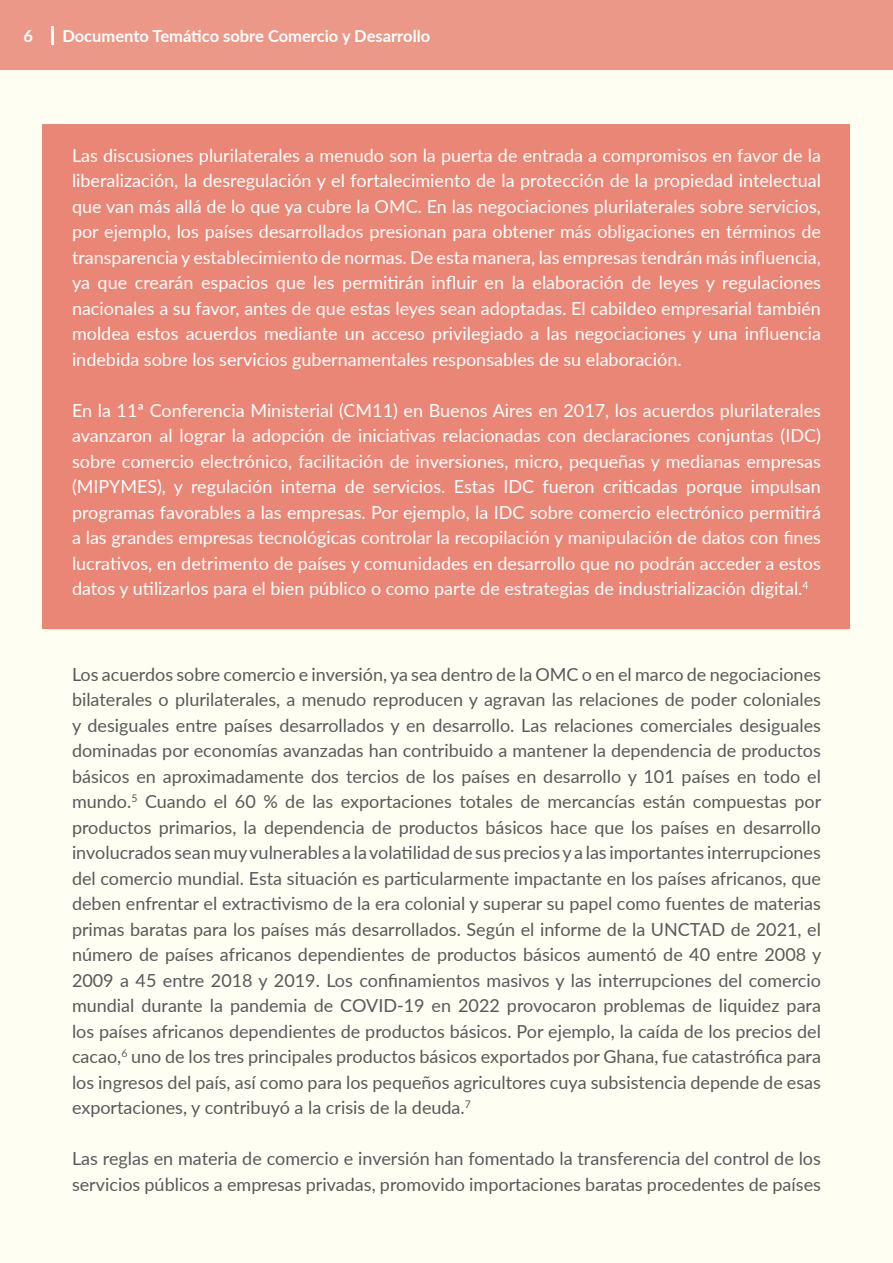
<style>
.page{position:relative;width:893px;height:1263px;background:#fffef2}
.page>*{position:absolute;margin:0;border:0;box-sizing:border-box;transform-origin:0 0}
.t1{font:18px/25.5px "Lato";color:#58595b;text-align:justify}
.t2{font:18px/25.5px "Lato";color:#fff;text-align:justify}
.t3{font:700 16.5px "Lato";color:#fff}
</style>
<div class="page">
<div style="left:0;top:0;width:893px;height:70px;background:#ec9888"></div>
<hr style="left:51px;top:26px;width:3px;height:18px;background:#fff">
<div style="left:43px;top:124px;width:807px;height:504px;background:#e98676"></div>
<p class="t3" style="left:24px;top:23px;width:11px">6</p>
<p class="t3" style="left:62px;top:23px;width:369px">Documento Temático sobre Comercio y Desarrollo</p>
<p class="t2" style="left:72px;top:141px;width:750px">Las discusiones plurilaterales a menudo son la puerta de entrada a compromisos en favor de la liberalización, la desregulación y el fortalecimiento de la protección de la propiedad intelectual que van más allá de lo que ya cubre la OMC. En las negociaciones plurilaterales sobre servicios, por ejemplo, los países desarrollados presionan para obtener más obligaciones en términos de transparencia y establecimiento de normas. De esta manera, las empresas tendrán más influencia, ya que crearán espacios que les permitirán influir en la elaboración de leyes y regulaciones nacionales a su favor, antes de que estas leyes sean adoptadas. El cabildeo empresarial también moldea estos acuerdos mediante un acceso privilegiado a las negociaciones y una influencia indebida sobre los servicios gubernamentales responsables de su elaboración.</p>
<p class="t2" style="left:72px;top:396px;width:750px">En la 11ª Conferencia Ministerial (CM11) en Buenos Aires en 2017, los acuerdos plurilaterales avanzaron al lograr la adopción de iniciativas relacionadas con declaraciones conjuntas (IDC) sobre comercio electrónico, facilitación de inversiones, micro, pequeñas y medianas empresas (MIPYMES), y regulación interna de servicios. Estas IDC fueron criticadas porque impulsan programas favorables a las empresas. Por ejemplo, la IDC sobre comercio electrónico permitirá a las grandes empresas tecnológicas controlar la recopilación y manipulación de datos con fines lucrativos, en detrimento de países y comunidades en desarrollo que no podrán acceder a estos datos y utilizarlos para el bien público o como parte de estrategias de industrialización digital.<sup>4</sup></p>
<p class="t1" style="left:72px;top:660px;width:751px">Los acuerdos sobre comercio e inversión, ya sea dentro de la OMC o en el marco de negociaciones bilaterales o plurilaterales, a menudo reproducen y agravan las relaciones de poder coloniales y desiguales entre países desarrollados y en desarrollo. Las relaciones comerciales desiguales dominadas por economías avanzadas han contribuido a mantener la dependencia de productos básicos en aproximadamente dos tercios de los países en desarrollo y 101 países en todo el mundo.<sup>5</sup> Cuando el 60 % de las exportaciones totales de mercancías están compuestas por productos primarios, la dependencia de productos básicos hace que los países en desarrollo involucrados sean muy vulnerables a la volatilidad de sus precios y a las importantes interrupciones del comercio mundial. Esta situación es particularmente impactante en los países africanos, que deben enfrentar el extractivismo de la era colonial y superar su papel como fuentes de materias primas baratas para los países más desarrollados. Según el informe de la UNCTAD de 2021, el número de países africanos dependientes de productos básicos aumentó de 40 entre 2008 y 2009 a 45 entre 2018 y 2019. Los confinamientos masivos y las interrupciones del comercio mundial durante la pandemia de COVID-19 en 2022 provocaron problemas de liquidez para los países africanos dependientes de productos básicos. Por ejemplo, la caída de los precios del cacao,<sup>6</sup> uno de los tres principales productos básicos exportados por Ghana, fue catastrófica para los ingresos del país, así como para los pequeños agricultores cuya subsistencia depende de esas exportaciones, y contribuyó a la crisis de la deuda.<sup>7</sup></p>
<p class="t1" style="left:72px;top:1145px;width:750px">Las reglas en materia de comercio e inversión han fomentado la transferencia del control de los servicios públicos a empresas privadas, promovido importaciones baratas procedentes de países</p>
</div>
